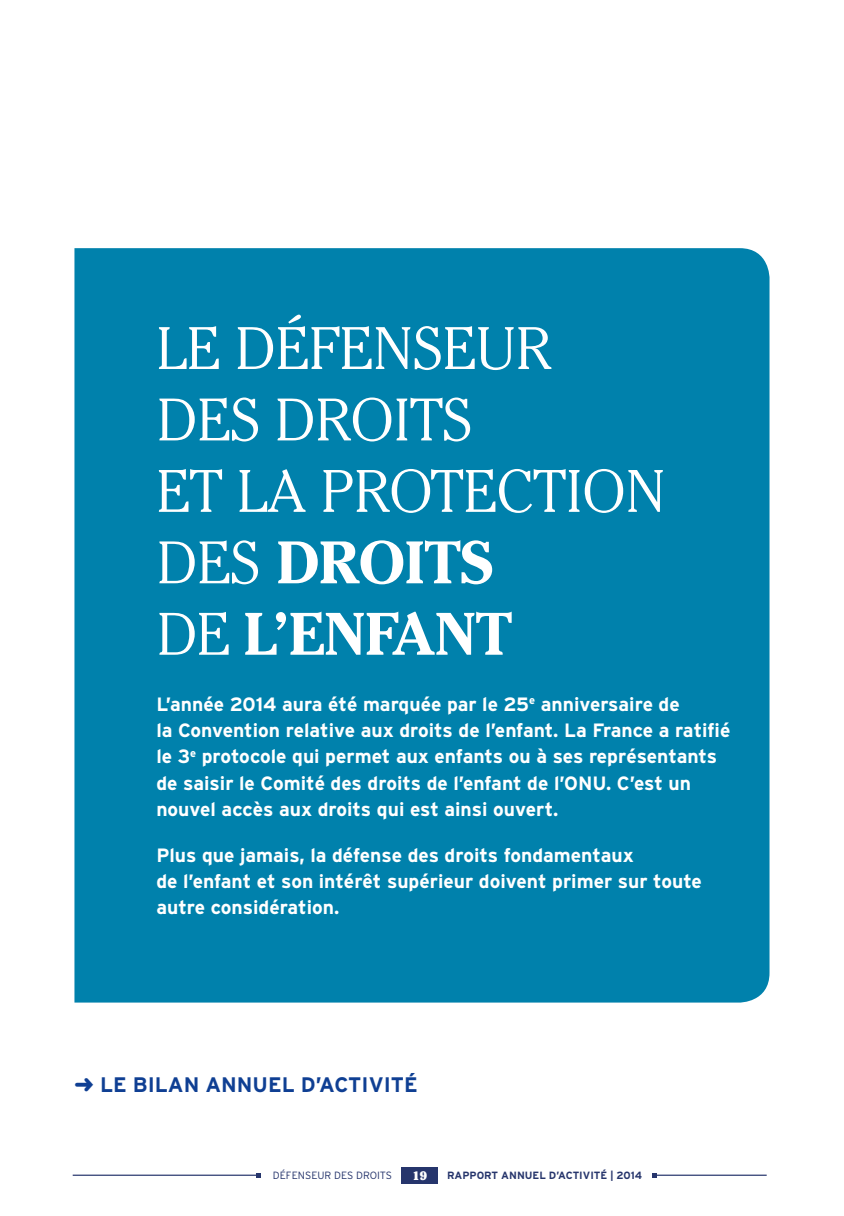
<style>
.page{position:relative;width:844px;height:1216px;background:#fff}
.page>*{position:absolute;margin:0;border:0;box-sizing:border-box;transform-origin:0 0}
.titre_1_-H1{font:300 59.5px/71.4px "Cheltenham";color:#fff}
.t1{font:700 21px "Interstate";color:#0f3f93}
.intro_chapitre{font:700 19.25px/26.2px "Interstate";color:#fff}
.t2{font:900 12.25px "Cheltenham";color:#fff}
.t3{font:700 10.5px "Interstate";color:#26356c}
.t4{font:300 10.5px "Interstate";color:#26356c}
.s1{font-weight:700}
.s2{font-weight:400;color:#fff}
</style>
<div class="page">
<div style="left:401px;top:1166px;width:37px;height:17px;background:#26356c"></div>
<hr style="left:73px;top:1174px;width:186px;height:1px;background:#26356c">
<svg style="left:256px;top:1173px;width:5px;height:4px"></svg>
<hr style="left:654px;top:1174px;width:112px;height:1px;background:#26356c">
<svg style="left:652px;top:1173px;width:5px;height:4px"></svg>
<div style="left:74px;top:248px;width:695px;height:754px;background:#0081ac"></div>
<p class="titre_1_-H1" style="left:156px;top:312px;width:510px">LE DÉFENSEUR<br>DES DROITS<br>ET LA PROTECTION<br>DES <span class="s1">DROITS<br></span>DE <span class="s1">L’ENFANT</span></p>
<p class="intro_chapitre" style="left:156px;top:690px;width:575px">L’année 2014 aura été marquée par le 25<sup>e</sup> anniversaire de<br>la Convention relative aux droits de l’enfant. La France a ratifié le 3<sup>e</sup> protocole qui permet aux enfants ou à ses représentants de saisir le Comité des droits de l’enfant de l’ONU. C’est un nouvel accès aux droits qui est ainsi ouvert.</p>
<p class="intro_chapitre" style="left:156px;top:841px;width:547px">Plus que jamais, la défense des droits fondamentaux<br>de l’enfant et son intérêt supérieur doivent primer sur toute autre considération.</p>
<p class="t1" style="left:74px;top:1071px;width:345px">➜ LE BILAN ANNUEL D’ACTIVITÉ</p>
<p class="t4" style="left:253px;top:1169px;width:140px"><span class="s2">19W</span>DÉFENSEUR DES DROITS</p>
<p class="t2" style="left:412px;top:1168px;width:16px">19</p>
<p class="t3" style="left:447px;top:1169px;width:196px">RAPPORT ANNUEL D’ACTIVITÉ | 2014</p>
</div>
